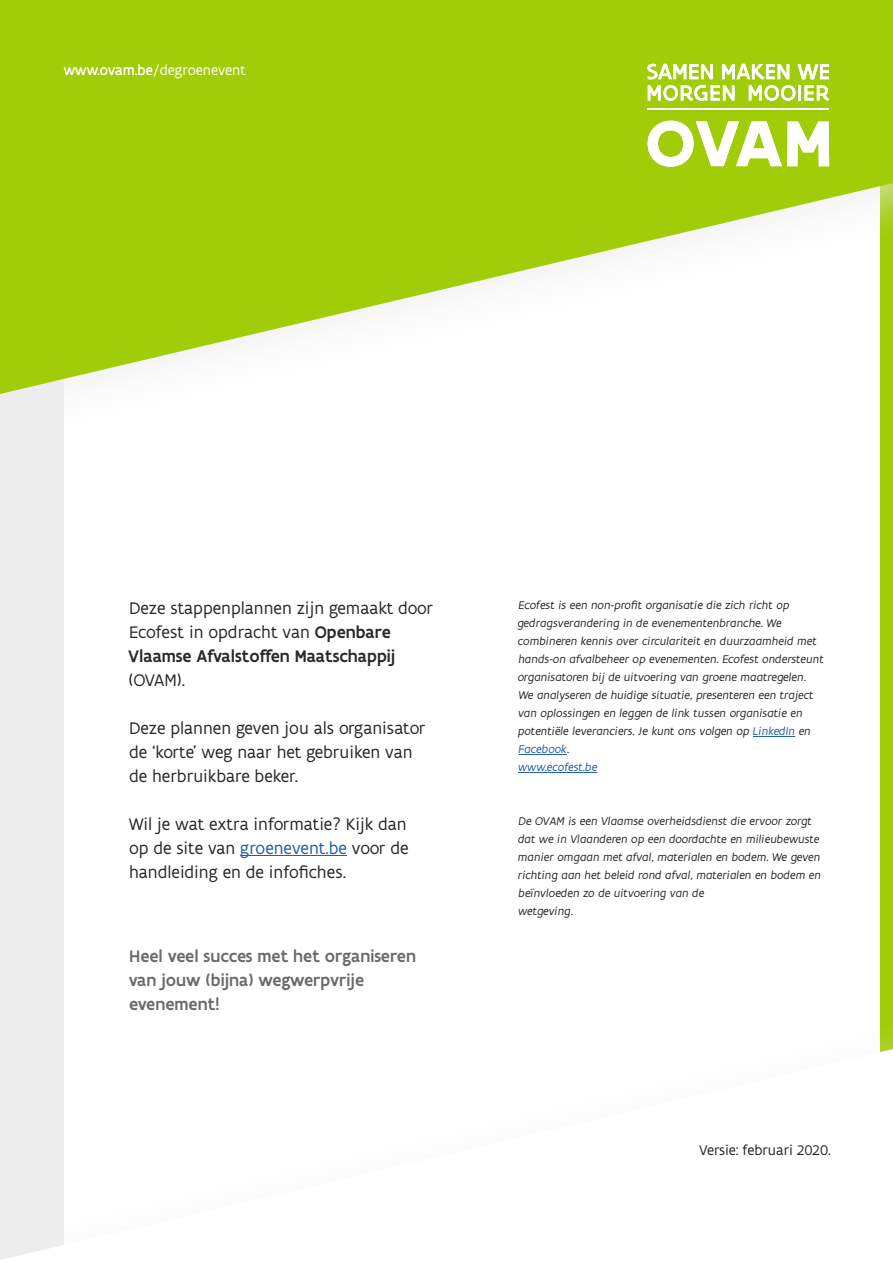
<style>
.page{position:relative;width:893px;height:1263px;background:#fff}
.page>*{position:absolute;margin:0;border:0;box-sizing:border-box;transform-origin:0 0}
.t1{font:18px/24px "Flanders Art Sans";color:#282828}
.t2{font:500 18px/24px "Flanders Art Sans";color:#6b6b6b}
.t3{font:15px "Flanders Art Sans";color:#fff}
.t4{font:15px "Flanders Art Sans";color:#282828}
.t5{font:italic 12px/18px "Flanders Art Sans";color:#282828}
.s1{font-weight:500}
.s2{color:#215e9e}
</style>
<div class="page">
<div style="left:0;top:0;width:64px;height:1263px;background:#ededed"></div>
<div style="left:880px;top:179px;width:13px;height:910px;background:#a0cc08"></div>
<div style="left:0;top:1013px;width:893px;height:250px;background:#ededed;opacity:.75"></div>
<svg style="left:0;top:1049px;width:893px;height:214px"></svg>
<hr style="left:240px;top:855px;width:107px;height:1px;background:#215e9e">
<div style="left:0;top:0;width:893px;height:451px;background:#ededed;opacity:.75"></div>
<svg style="left:0;top:0;width:893px;height:394px;fill:#a0cc08"></svg>
<svg style="left:648px;top:121px;width:181px;height:46px"></svg>
<svg style="left:647px;top:64px;width:66px;height:15px"></svg>
<svg style="left:722px;top:64px;width:67px;height:15px"></svg>
<svg style="left:797px;top:64px;width:32px;height:15px"></svg>
<svg style="left:648px;top:85px;width:86px;height:16px"></svg>
<svg style="left:749px;top:85px;width:46px;height:16px"></svg>
<hr style="left:798px;top:85px;width:3px;height:16px;background:#fff">
<svg style="left:804px;top:85px;width:25px;height:16px"></svg>
<hr style="left:648px;top:108px;width:181px;height:2px;background:#fff">
<hr style="left:753px;top:736px;width:42px;height:1px;background:#215e9e">
<hr style="left:518px;top:754px;width:49px;height:1px;background:#215e9e">
<hr style="left:518px;top:772px;width:79px;height:1px;background:#215e9e">
<p class="t3" style="left:64px;top:61px;width:184px">www.ovam.be/degroenevent</p>
<h1 class="t1" style="left:128px;top:596px;width:306px">Deze stappenplannen zijn gemaakt door<br>Ecofest in opdracht van <span class="s1">Openbare<br>Vlaamse Afvalstoffen Maatschappij</span></h1>
<h1 class="t1" style="left:128px;top:668px;width:58px">(OVAM).</h1>
<h1 class="t1" style="left:129px;top:716px;width:298px">Deze plannen geven jou als organisator de ‘korte’ weg naar het gebruiken van de herbruikbare beker.</h1>
<h1 class="t1" style="left:129px;top:812px;width:281px;text-align:justify">Wil je wat extra informatie? Kijk dan op de site van <span class="s2">groenevent.be</span> voor de handleiding en de infofiches.</h1>
<h1 class="t2" style="left:129px;top:944px;width:289px">Heel veel succes met het organiseren van jouw (bijna) wegwerpvrije evenement!</h1>
<p class="t5" style="left:518px;top:596px;width:308px">Ecofest is een non-profit organisatie die zich richt op gedragsverandering in de evenementenbranche. We combineren kennis over circulariteit en duurzaamheid met hands-on afvalbeheer op evenementen. Ecofest ondersteunt organisatoren bij de uitvoering van groene maatregelen.<br>We analyseren de huidige situatie, presenteren een traject van oplossingen en leggen de link tussen organisatie en potentiële leveranciers. Je kunt ons volgen op <span class="s2">LinkedIn</span> en <span class="s2">Facebook</span>.<br><span class="s2">www.ecofest.be</span></p>
<p class="t5" style="left:518px;top:812px;width:305px">De OVAM is een Vlaamse overheidsdienst die ervoor zorgt dat we in Vlaanderen op een doordachte en milieubewuste manier omgaan met afval, materialen en bodem. We geven richting aan het beleid rond afval, materialen en bodem en beïnvloeden zo de uitvoering van de<br>wetgeving.</p>
<p class="t4" style="left:699px;top:1141px;width:133px">Versie: februari 2020.</p>
</div>
